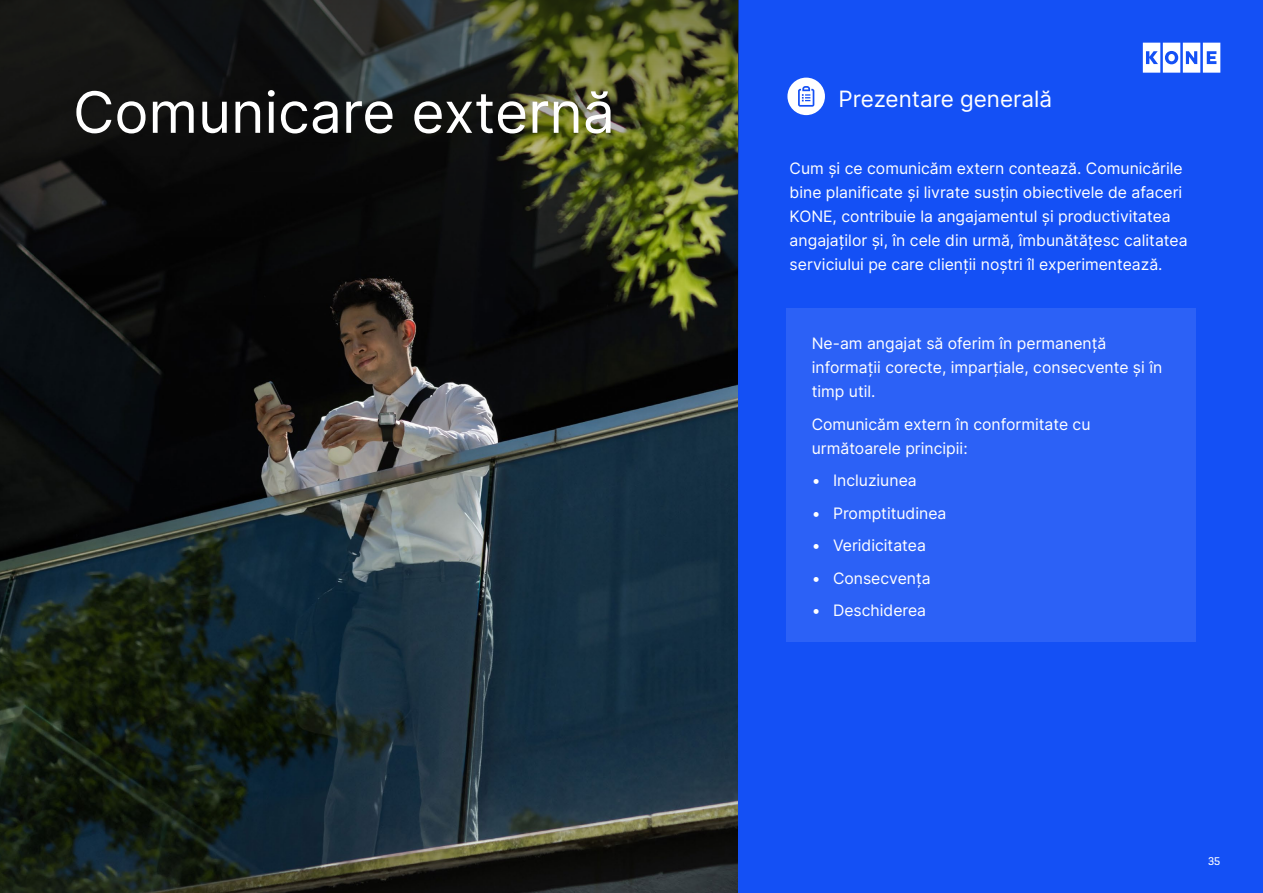
<style>
.page{position:relative;width:1263px;height:893px;background:#fff}
.page>*{position:absolute;margin:0;border:0;box-sizing:border-box;transform-origin:0 0}
.t1{font:57px "Inter";color:#fff}
.t2{font:22.5px "Inter";color:#fff}
.t3{font:15.75px/24px "Inter";color:#fff}
.t4{font:12px "KONE Information";color:#fff}
</style>
<div class="page">
<img style="left:0;top:350px;width:738px;height:543px">
<div style="left:738px;top:0;width:525px;height:893px;background:#1450f5"></div>
<svg style="left:0;top:0;width:738px;height:350px;background:#1f2215"></svg>
<svg style="left:1143px;top:43px;width:77px;height:30px"></svg>
<div style="left:787px;top:78px;width:38px;height:37px;background:#fff;border-radius:50%"></div>
<svg style="left:798px;top:86px;width:16px;height:21px"></svg>
<div style="left:786px;top:308px;width:410px;height:334px;background:#2c61f6"></div>
<h1 class="t1" style="left:73px;top:71px;width:543px">Comunicare externă</h1>
<h2 class="t2" style="left:838px;top:83px;width:215px">Prezentare generală</h2>
<p class="t3" style="left:790px;top:156px;width:399px">Cum și ce comunicăm extern contează. Comunicările bine planificate și livrate susțin obiectivele de afaceri KONE, contribuie la angajamentul și productivitatea angajaților și, în cele din urmă, îmbunătățesc calitatea serviciului pe care clienții noștri îl experimentează.</p>
<p class="t3" style="left:812px;top:331px;width:352px">Ne-am angajat să oferim în permanență informații corecte, imparțiale, consecvente și în timp util.</p>
<p class="t3" style="left:812px;top:412px;width:280px">Comunicăm extern în conformitate cu următoarele principii:</p>
<p class="t3" style="left:812px;top:468px;width:106px">• Incluziunea</p>
<p class="t3" style="left:812px;top:501px;width:136px">• Promptitudinea</p>
<p class="t3" style="left:812px;top:533px;width:116px">• Veridicitatea</p>
<p class="t3" style="left:812px;top:566px;width:120px">• Consecvența</p>
<p class="t3" style="left:812px;top:598px;width:116px">• Deschiderea</p>
<p class="t4" style="left:1208px;top:853px;width:14px">35</p>
</div>
